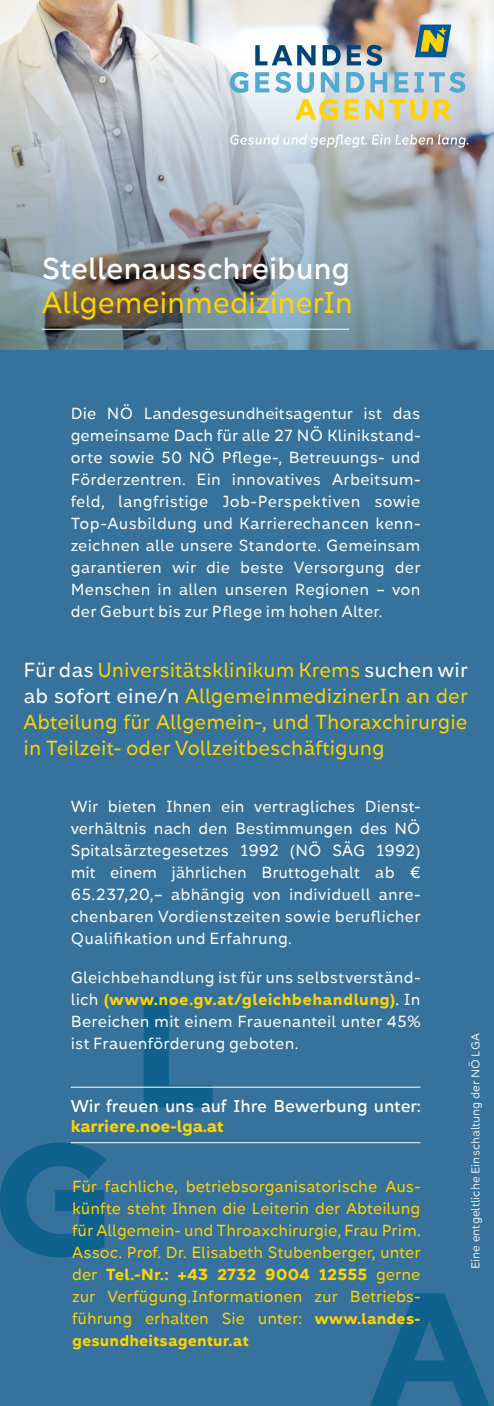
<style>
.page{position:relative;width:494px;height:1406px;background:#fff}
.page>*{position:absolute;margin:0;border:0;box-sizing:border-box;transform-origin:0 0}
.t1{font:500 28px "Kometa";letter-spacing:-.005em;color:#fff}
.t2{font:28px "Kometa";letter-spacing:-.01em;color:#fed304}
.t3{font:19px/26px "Kometa";color:#fed304;text-align:justify}
.t4{font:500 16px "Kometa";letter-spacing:-.005em;color:#fff}
.t5{font:800 15.8px "Kometa";letter-spacing:-.005em;color:#fed304}
.t6{font:15px/22px "Kometa";letter-spacing:.015em;color:#fff;text-align:justify}
.t7{font:15px/22px "Kometa";color:#fed304;text-align:justify}
.t8{font:800 14.6px "Kometa";letter-spacing:.01em;color:#fed304}
.t9{font:11px "Kometa";color:#fff}
.s1{color:#fff}
.s2{font-weight:800;color:#fed304}
.s3{font-weight:800}
.s4{font-weight:800;font-size:14.6px}
</style>
<div class="page">
<div style="left:0;top:0;width:493px;height:1406px;background:#36729b"></div>
<svg style="left:143px;top:997px;width:69px;height:111px"></svg>
<svg style="left:370px;top:1293px;width:119px;height:113px"></svg>
<svg style="left:0;top:1143px;width:106px;height:114px"></svg>
<img style="left:0;top:0;width:197px;height:57px">
<hr style="left:71px;top:1087px;width:349px;height:1px;background:#fff">
<hr style="left:71px;top:1142px;width:349px;height:1px;background:#fff">
<img style="left:0;top:57px;width:493px;height:293px">
<div style="left:197px;top:0;width:296px;height:180px;background:#fff;opacity:.5"></div>
<svg style="left:255px;top:45px;width:127px;height:21px;background:#829fb5"></svg>
<svg style="left:295px;top:99px;width:155px;height:21px;background:#e6d67d"></svg>
<svg style="left:230px;top:72px;width:235px;height:21px;background:#a3cadd"></svg>
<svg style="left:230px;top:134px;width:238px;height:14px;background:#c7cacf"></svg>
<svg style="left:414px;top:25px;width:37px;height:32px"></svg>
<hr style="left:42px;top:329px;width:307px;height:1px;background:#fff">
<p class="t1" style="left:42px;top:250px;width:309px">Stellenausschreibung</p>
<p class="t2" style="left:42px;top:284px;width:312px">AllgemeinmedizinerIn</p>
<p class="t6" style="left:71px;top:403px;width:351px">Die NÖ Landesgesundheitsagentur ist das gemeinsame Dach für alle 27 NÖ Klinikstand&shy;orte sowie 50 NÖ Pflege-, Betreuungs- und Förderzentren. Ein innovatives Arbeitsum&shy;feld, langfristige Job-Perspektiven sowie Top-Ausbildung und Karrierechancen kenn&shy;zeichnen alle unsere Standorte. Gemeinsam garantieren wir die beste Versorgung der Menschen in allen unseren Regionen – von der Geburt bis zur Pflege im hohen Alter.</p>
<p class="t3" style="left:24px;top:657px;width:445px"><span class="s1">Für das</span> Universitätsklinikum Krems <span class="s1">suchen wir ab sofort eine/n</span> AllgemeinmedizinerIn an der Abteilung für Allgemein-, und Thoraxchirurgie in Teilzeit- oder Vollzeitbeschäftigung</p>
<p class="t6" style="left:71px;top:796px;width:351px">Wir bieten Ihnen ein vertragliches Dienst&shy;verhältnis nach den Bestimmungen des NÖ Spitalsärztegesetzes 1992 (NÖ SÄG 1992) mit einem jährlichen Bruttogehalt ab € 65.237,20,– abhängig von individuell anre&shy;chenbaren Vordienstzeiten sowie beruflicher Qualifikation und Erfahrung.</p>
<p class="t6" style="left:71px;top:967px;width:351px">Gleichbehandlung ist für uns selbstverständ&shy;lich <span class="s2">(www.noe.gv.at/gleichbehandlung)</span>. In Bereichen mit einem Frauenanteil unter 45% ist Frauenförderung geboten.</p>
<p class="t4" style="left:71px;top:1096px;width:351px">Wir freuen uns auf Ihre Bewerbung unter:</p>
<p class="t5" style="left:71px;top:1115px;width:154px">karriere.noe-lga.at</p>
<p class="t7" style="left:72px;top:1175px;width:349px">Für fachliche, betriebsorganisatorische Aus&shy;künfte steht Ihnen die Leiterin der Abteilung für Allgemein- und Throaxchirurgie, Frau Prim.<br>Assoc. Prof. Dr. Elisabeth Stubenberger, unter der <span class="s3">Tel.-Nr.: +43 2732 9004 12555</span> gerne zur Verfügung.Informationen zur Betriebs&shy;führung erhalten Sie unter: <span class="s4">www.landes-</span></p>
<p class="t8" style="left:72px;top:1330px;width:178px">gesundheitsagentur.at</p>
<p class="t9" style="left:468px;top:1269px;width:237px;rotate:-90deg">Eine entgeltliche Einschaltung der NÖ LGA</p>
</div>
